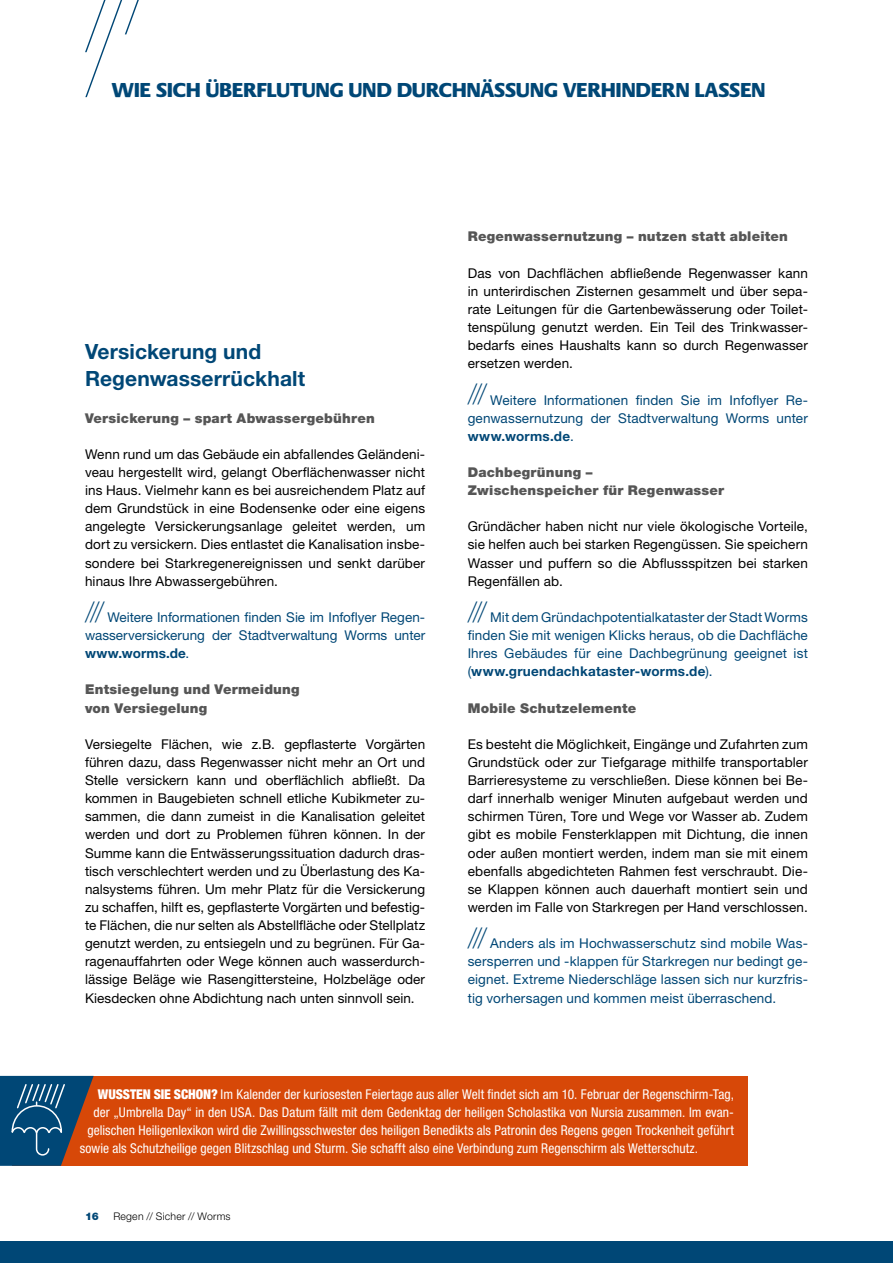
<style>
.page{position:relative;width:893px;height:1263px;background:#fff}
.page>*{position:absolute;margin:0;border:0;box-sizing:border-box;transform-origin:0 0}
.t1{font:800 21px "Praxis EF";letter-spacing:.005em;color:#004776}
.t2{font:700 21px/27px "Helvetica Neue";letter-spacing:.005em;color:#004776}
.t3{font:13.5px/18.1px "Helvetica Neue";letter-spacing:.01em;color:#000;text-align:justify}
.t4{font:13.5px/18.1px "Helvetica Neue";letter-spacing:.01em;color:#004776;text-align:justify}
.t5{font:condensed 13.5px "Helvetica Neue";color:#fff}
.t6{font:900 13.5px/18.1px "Helvetica Neue";letter-spacing:.015em;color:#565656}
.t7{font:300 10.5px "Helvetica Neue";letter-spacing:.02em;color:#000}
.t8{font:900 10.5px "Helvetica Neue";color:#004776}
.s1{font-weight:100;font-size:28.05px}
.s2{font-weight:700}
.s3{font-weight:900}
</style>
<div class="page">
<div style="left:0;top:1242px;width:893px;height:21px;background:#004776"></div>
<svg style="left:85px;top:0;width:54px;height:98px"></svg>
<div style="left:12px;top:1076px;width:735px;height:90px;background:#d74808"></div>
<svg style="left:0;top:1076px;width:94px;height:90px"></svg>
<h1 class="t1" style="left:112px;top:79px;width:655px">WIE SICH ÜBERFLUTUNG UND DURCHNÄSSUNG VERHINDERN LASSEN</h1>
<h1 class="t2" style="left:85px;top:337px;width:222px">Versickerung und<br>Regenwasserrückhalt</h1>
<p class="t6" style="left:85px;top:409px;width:291px">Versickerung – spart Abwassergebühren</p>
<p class="t3" style="left:85px;top:445px;width:342px">Wenn rund um das Gebäude ein abfallendes Geländeni&shy;veau hergestellt wird, gelangt Oberflächenwasser nicht ins Haus. Vielmehr kann es bei ausreichendem Platz auf dem Grundstück in eine Bodensenke oder eine eigens angelegte Versickerungsanlage geleitet werden, um dort zu versickern. Dies entlastet die Kanalisation insbe&shy;sondere bei Starkregenereignissen und senkt darüber hinaus Ihre Abwassergebühren.</p>
<p class="t4" style="left:85px;top:608px;width:342px"><span class="s1">///</span> Weitere Informationen finden Sie im Infoflyer Regen&shy;wasserversickerung der Stadtverwaltung Worms unter <span class="s2">www.worms.de</span>.</p>
<p class="t6" style="left:85px;top:680px;width:216px">Entsiegelung und Vermeidung von Versiegelung</p>
<p class="t3" style="left:85px;top:735px;width:342px">Versiegelte Flächen, wie z.B. gepflasterte Vorgärten führen dazu, dass Regenwasser nicht mehr an Ort und Stelle versickern kann und oberflächlich abfließt. Da kommen in Baugebieten schnell etliche Kubikmeter zu&shy;sammen, die dann zumeist in die Kanalisation geleitet werden und dort zu Problemen führen können. In der Summe kann die Entwässerungssituation dadurch dras&shy;tisch verschlechtert werden und zu Überlastung des Ka&shy;nalsystems führen. Um mehr Platz für die Versickerung zu schaffen, hilft es, gepflasterte Vorgärten und befestig&shy;te Flächen, die nur selten als Abstellfläche oder Stellplatz genutzt werden, zu entsiegeln und zu begrünen. Für Ga&shy;ragenauffahrten oder Wege können auch wasserdurch&shy;lässige Beläge wie Rasengittersteine, Holzbeläge oder Kiesdecken ohne Abdichtung nach unten sinnvoll sein.</p>
<p class="t6" style="left:468px;top:227px;width:322px">Regenwassernutzung – nutzen statt ableiten</p>
<p class="t3" style="left:468px;top:263px;width:342px">Das von Dachflächen abfließende Regenwasser kann in unterirdischen Zisternen gesammelt und über sepa&shy;rate Leitungen für die Gartenbewässerung oder Toilet&shy;tenspülung genutzt werden. Ein Teil des Trinkwasser&shy;bedarfs eines Haushalts kann so durch Regenwasser ersetzen werden.</p>
<p class="t4" style="left:468px;top:390px;width:342px"><span class="s1">///</span> Weitere Informationen finden Sie im Infoflyer Re&shy;genwassernutzung der Stadtverwaltung Worms unter <span class="s2">www.worms.de</span>.</p>
<p class="t6" style="left:468px;top:463px;width:258px">Dachbegrünung –<br>Zwischenspeicher für Regenwasser</p>
<p class="t3" style="left:468px;top:517px;width:342px">Gründächer haben nicht nur viele ökologische Vorteile, sie helfen auch bei starken Regengüssen. Sie speichern Wasser und puffern so die Abflussspitzen bei starken Regenfällen ab.</p>
<p class="t4" style="left:468px;top:608px;width:342px"><span class="s1">///</span> Mit dem Gründachpotentialkataster der Stadt Worms finden Sie mit wenigen Klicks heraus, ob die Dachfläche Ihres Gebäudes für eine Dachbegrünung geeignet ist (<span class="s2">www.gruendachkataster-worms.de</span>).</p>
<p class="t6" style="left:468px;top:699px;width:170px">Mobile Schutzelemente</p>
<p class="t3" style="left:468px;top:735px;width:342px">Es besteht die Möglichkeit, Eingänge und Zufahrten zum Grundstück oder zur Tiefgarage mithilfe transportabler Barrieresysteme zu verschließen. Diese können bei Be&shy;darf innerhalb weniger Minuten aufgebaut werden und schirmen Türen, Tore und Wege vor Wasser ab. Zudem gibt es mobile Fensterklappen mit Dichtung, die innen oder außen montiert werden, indem man sie mit einem ebenfalls abgedichteten Rahmen fest verschraubt. Die&shy;se Klappen können auch dauerhaft montiert sein und werden im Falle von Starkregen per Hand verschlossen.</p>
<p class="t4" style="left:468px;top:934px;width:342px"><span class="s1">///</span> Anders als im Hochwasserschutz sind mobile Was&shy;sersperren und -klappen für Starkregen nur bedingt ge&shy;eignet. Extreme Niederschläge lassen sich nur kurzfris&shy;tig vorhersagen und kommen meist überraschend.</p>
<p class="t5" style="left:98px;top:1086px;width:637px"><span class="s3">WUSSTEN SIE SCHON?</span> Im Kalender der kuriosesten Feiertage aus aller Welt findet sich am 10. Februar der Regenschirm-Tag,</p>
<p class="t5" style="left:93px;top:1105px;width:642px">der „Umbrella Day“ in den USA. Das Datum fällt mit dem Gedenktag der heiligen Scholastika von Nursia zusammen. Im evan-</p>
<p class="t5" style="left:87px;top:1123px;width:648px">gelischen Heiligenlexikon wird die Zwillingsschwester des heiligen Benedikts als Patronin des Regens gegen Trockenheit geführt</p>
<p class="t5" style="left:80px;top:1141px;width:620px">sowie als Schutzheilige gegen Blitzschlag und Sturm. Sie schafft also eine Verbindung zum Regenschirm als Wetterschutz.</p>
<p class="t8" style="left:85px;top:1210px;width:15px">16</p>
<p class="t7" style="left:113px;top:1210px;width:119px">Regen // Sicher // Worms</p>
</div>
